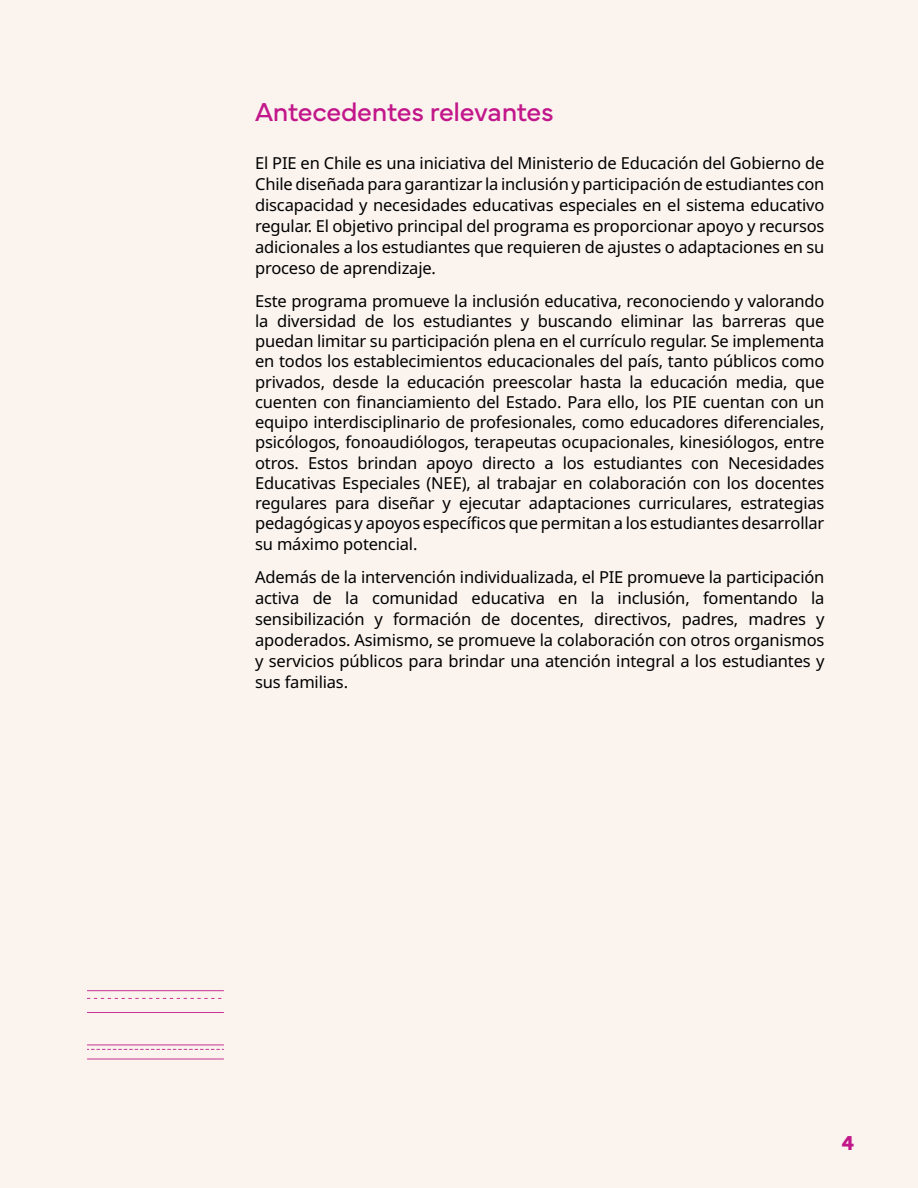
<style>
.page{position:relative;width:918px;height:1188px;background:#faf2ed}
.page>*{position:absolute;margin:0;border:0;box-sizing:border-box;transform-origin:0 0}
.bajada_titulo{font:27px "Mundial";letter-spacing:-.01em;color:#c2178a}
.t1{font:700 21px "Mundial";color:#c2178a}
.PARRAFO_TEXTO{font:16.5px/20.2px "Noto Sans";letter-spacing:-.01em;color:#000;text-align:justify}
</style>
<div class="page">
<hr style="left:87px;top:1012px;width:137px;height:1px;background:#c2178a">
<svg style="left:87px;top:998px;width:135px;height:1px"></svg>
<hr style="left:87px;top:1059px;width:137px;height:1px;background:#c2178a">
<hr style="left:87px;top:1045px;width:137px;height:1px;background:#c2178a">
<svg style="left:87px;top:1049px;width:137px;height:1px"></svg>
<hr style="left:87px;top:990px;width:137px;height:1px;background:#c2178a">
<p class="bajada_titulo" style="left:255px;top:90px;width:300px">Antecedentes relevantes</p>
<p class="PARRAFO_TEXTO" style="left:255px;top:152px;width:571px;line-height:21px">El PIE en Chile es una iniciativa del Ministerio de Educación del Gobierno de Chile diseñada para garantizar la inclusión y participación de estudiantes con discapacidad y necesidades educativas especiales en el sistema educativo regular. El objetivo principal del programa es proporcionar apoyo y recursos adicionales a los estudiantes que requieren de ajustes o adaptaciones en su proceso de aprendizaje.</p>
<p class="PARRAFO_TEXTO" style="left:255px;top:291px;width:571px">Este programa promueve la inclusión educativa, reconociendo y valorando la diversidad de los estudiantes y buscando eliminar las barreras que puedan limitar su participación plena en el currículo regular. Se implementa en todos los establecimientos educacionales del país, tanto públicos como privados, desde la educación preescolar hasta la educación media, que cuenten con financiamiento del Estado. Para ello, los PIE cuentan con un equipo interdisciplinario de profesionales, como educadores diferenciales, psicólogos, fonoaudiólogos, terapeutas ocupacionales, kinesiólogos, entre otros. Estos brindan apoyo directo a los estudiantes con Necesidades Educativas Especiales (NEE), al trabajar en colaboración con los docentes regulares para diseñar y ejecutar adaptaciones curriculares, estrategias pedagógicas y apoyos específicos que permitan a los estudiantes desarrollar su máximo potencial.</p>
<p class="PARRAFO_TEXTO" style="left:255px;top:567px;width:571px;line-height:21px">Además de la intervención individualizada, el PIE promueve la participación activa de la comunidad educativa en la inclusión, fomentando la sensibilización y formación de docentes, directivos, padres, madres y apoderados. Asimismo, se promueve la colaboración con otros organismos y servicios públicos para brindar una atención integral a los estudiantes y sus familias.</p>
<p class="t1" style="left:842px;top:1126px;width:14px">4</p>
</div>
